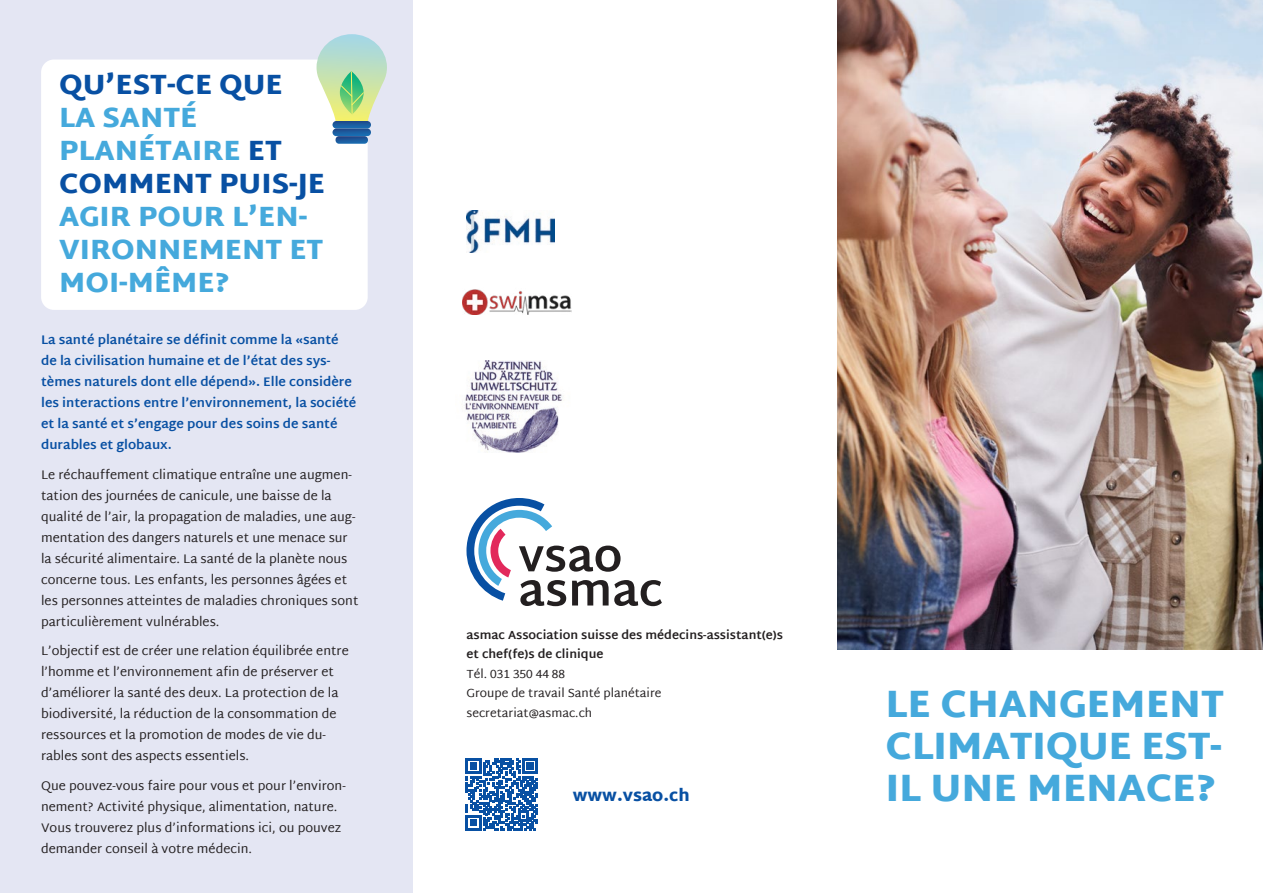
<style>
.page{position:relative;width:1263px;height:893px;background:#fff}
.page>*{position:absolute;margin:0;border:0;box-sizing:border-box;transform-origin:0 0}
.t1{font:900 39px/42px "Martel Sans";color:#45a9dc;text-align:justify}
.t2{font:900 28.5px/33px "Martel Sans";color:#45a9dc}
.t3{font:900 28.5px "Martel Sans";color:#0850a3}
.t4{font:900 16.5px "Martel Sans";color:#0850a3}
.t5{font:12.75px/21px "Martel Sans";color:#231f20}
.t6{font:700 12.75px/21px "Martel Sans";color:#0850a3}
.t7{font:700 12px/19.5px "Martel Sans";color:#231f20}
.t8{font:12px/19.5px "Martel Sans";color:#231f20}
.s1{color:#0850a3}
</style>
<div class="page">
<img style="left:838px;top:0;width:425px;height:650px">
<div style="left:0;top:0;width:412px;height:893px;background:#e4e6f3"></div>
<div style="left:41px;top:60px;width:327px;height:250px;background:#fff;border-radius:13px"></div>
<svg style="left:332px;top:121px;width:39px;height:8px"></svg>
<svg style="left:332px;top:129px;width:39px;height:7px"></svg>
<svg style="left:336px;top:136px;width:32px;height:8px"></svg>
<svg style="left:317px;top:34px;width:70px;height:87px"></svg>
<svg style="left:466px;top:498px;width:196px;height:108px"></svg>
<img style="left:463px;top:289px;width:109px;height:26px">
<img style="left:464px;top:360px;width:98px;height:92px">
<svg style="left:466px;top:758px;width:72px;height:72px"></svg>
<img style="left:466px;top:210px;width:88px;height:42px">
<h2 class="t3" style="left:59px;top:67px;width:225px">QU’EST-CE QUE</h2>
<h2 class="t2" style="left:59px;top:100px;width:267px">LA SANTÉ<br>PLANÉTAIRE <span class="s1">ET<br>COMMENT PUIS-JE</span></h2>
<h2 class="t2" style="left:59px;top:199px;width:266px">AGIR POUR L’EN-<br>VIRONNEMENT ET<br>MOI-MÊME?</h2>
<p class="t6" style="left:41px;top:329px;width:317px">La santé planétaire se définit comme la «santé de la civilisation humaine et de l’état des sys&shy;tèmes naturels dont elle dépend». Elle considère les interactions entre l’environnement, la société et la santé et s’engage pour des soins de santé durables et globaux.</p>
<p class="t5" style="left:41px;top:464px;width:319px">Le réchauffement climatique entraîne une augmen&shy;tation des journées de canicule, une baisse de la qualité de l’air, la propagation de maladies, une aug&shy;mentation des dangers naturels et une menace sur la sécurité alimentaire. La santé de la planète nous concerne tous. Les enfants, les personnes âgées et les personnes atteintes de maladies chroniques sont particulièrement vulnérables.</p>
<p class="t5" style="left:41px;top:640px;width:309px">L’objectif est de créer une relation équilibrée entre l’homme et l’environnement afin de préserver et d’améliorer la santé des deux. La protection de la biodiversité, la réduction de la consommation de ressources et la promotion de modes de vie du&shy;rables sont des aspects essentiels.</p>
<p class="t5" style="left:41px;top:775px;width:306px">Que pouvez-vous faire pour vous et pour l’environ&shy;nement? Activité physique, alimentation, nature.<br>Vous trouverez plus d’informations ici, ou pouvez demander conseil à votre médecin.</p>
<p class="t7" style="left:466px;top:625px;width:318px">asmac Association suisse des médecins-assistant(e)s et chef(fe)s de clinique</p>
<p class="t8" style="left:466px;top:664px;width:197px">Tél. 031 350 44 88<br>Groupe de travail Santé planétaire secretariat@asmac.ch</p>
<p class="t4" style="left:573px;top:785px;width:118px">www.vsao.ch</p>
<h1 class="t1" style="left:885px;top:683px;width:340px">LE CHANGEMENT CLIMATIQUE EST-IL UNE MENACE?</h1>
</div>
